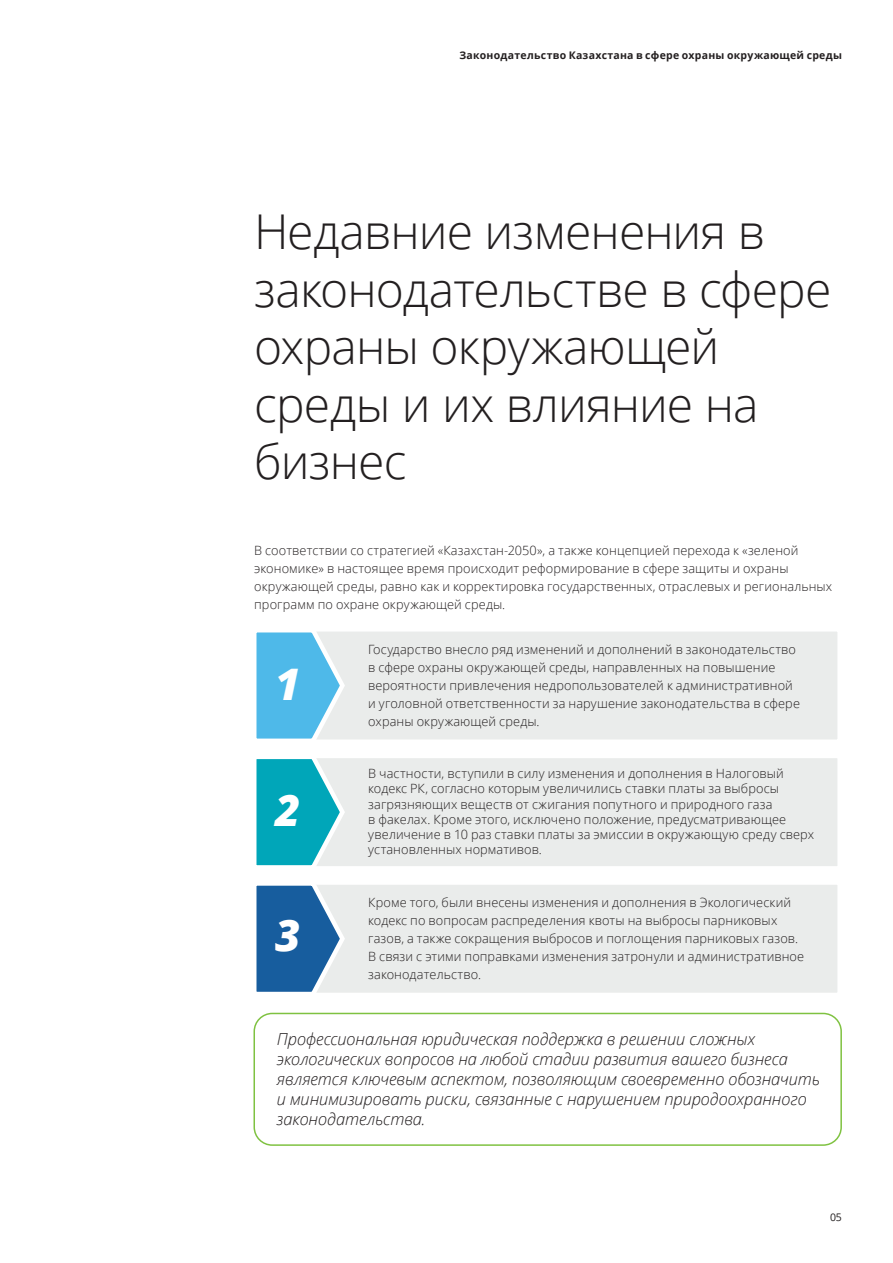
<style>
.page{position:relative;width:893px;height:1263px;background:#fff}
.page>*{position:absolute;margin:0;border:0;box-sizing:border-box;transform-origin:0 0}
.Story_heading_light{font:300 48px/57.6px "Open Sans";letter-spacing:-.02em;color:#231f20}
.Brochure_title___Rig{font:italic 800 43.5px "Open Sans";color:#fff}
.Body_copy__8_5_12pt{font:italic 300 16.5px/19.8px "Open Sans";letter-spacing:-.005em;color:#231f20}
.Body_copy__8_5_12pt-2{font:300 12.75px/18px "Open Sans";letter-spacing:.005em;color:#231f20}
.t1{font:700 10.5px "Open Sans";letter-spacing:.025em;color:#231f20}
.t2{font:10.5px "Open Sans";color:#231f20}
</style>
<div class="page">
<div style="left:253px;top:1013px;width:589px;height:133px;border:2px solid #7fc241;border-radius:18px"></div>
<div style="left:252px;top:627px;width:590px;height:117px;background:#eaeceb;border:4px solid #fff"></div>
<svg style="left:252px;top:627px;width:95px;height:117px"></svg>
<div style="left:252px;top:754px;width:590px;height:116px;background:#eaeceb;border:4px solid #fff"></div>
<div style="left:252px;top:880px;width:590px;height:117px;background:#eaeceb;border:4px solid #fff"></div>
<svg style="left:252px;top:754px;width:95px;height:243px"></svg>
<p class="t1" style="left:459px;top:48px;width:384px">Законодательство Казахстана в сфере охраны окружающей среды</p>
<p class="Story_heading_light" style="left:254px;top:202px;width:579px">Недавние изменения в законодательстве в сфере охраны окружающей среды и их влияние на бизнес</p>
<p class="Body_copy__8_5_12pt-2" style="left:254px;top:541px;width:579px">В соответствии со стратегией «Казахстан-2050», а также концепцией перехода к «зеленой экономике» в настоящее время происходит реформирование в сфере защиты и охраны окружающей среды, равно как и корректировка государственных, отраслевых и региональных программ по охране окружающей среды.</p>
<p class="Brochure_title___Rig" style="left:275px;top:651px;width:27px">1</p>
<p class="Brochure_title___Rig" style="left:275px;top:777px;width:27px">2</p>
<p class="Brochure_title___Rig" style="left:275px;top:902px;width:27px">3</p>
<p class="Body_copy__8_5_12pt-2" style="left:368px;top:640px;width:433px">Государство внесло ряд изменений и дополнений в законодательство в сфере охраны окружающей среды, направленных на повышение вероятности привлечения недропользователей к административной и уголовной ответственности за нарушение законодательства в сфере охраны окружающей среды.</p>
<p class="Body_copy__8_5_12pt-2" style="left:368px;top:765px;width:417px;line-height:15.3px">В частности, вступили в силу изменения и дополнения в Налоговый кодекс РК, согласно которым увеличились ставки платы за выбросы загрязняющих веществ от сжигания попутного и природного газа</p>
<p class="Body_copy__8_5_12pt-2" style="left:368px;top:811px;width:447px;line-height:15.3px">в факелах. Кроме этого, исключено положение, предусматривающее увеличение в 10 раз ставки платы за эмиссии в окружающую среду сверх установленных нормативов.</p>
<p class="Body_copy__8_5_12pt-2" style="left:368px;top:893px;width:438px">Кроме того, были внесены изменения и дополнения в Экологический кодекс по вопросам распределения квоты на выбросы парниковых газов, а также сокращения выбросов и поглощения парниковых газов.<br>В связи с этими поправками изменения затронули и административное законодательство.</p>
<p class="Body_copy__8_5_12pt" style="left:277px;top:1029px;width:544px">Профессиональная юридическая поддержка в решении сложных экологических вопросов на любой стадии развития вашего бизнеса является ключевым аспектом, позволяющим своевременно обозначить и минимизировать риски, связанные с нарушением природоохранного законодательства.</p>
<p class="t2" style="left:830px;top:1210px;width:13px">05</p>
</div>
